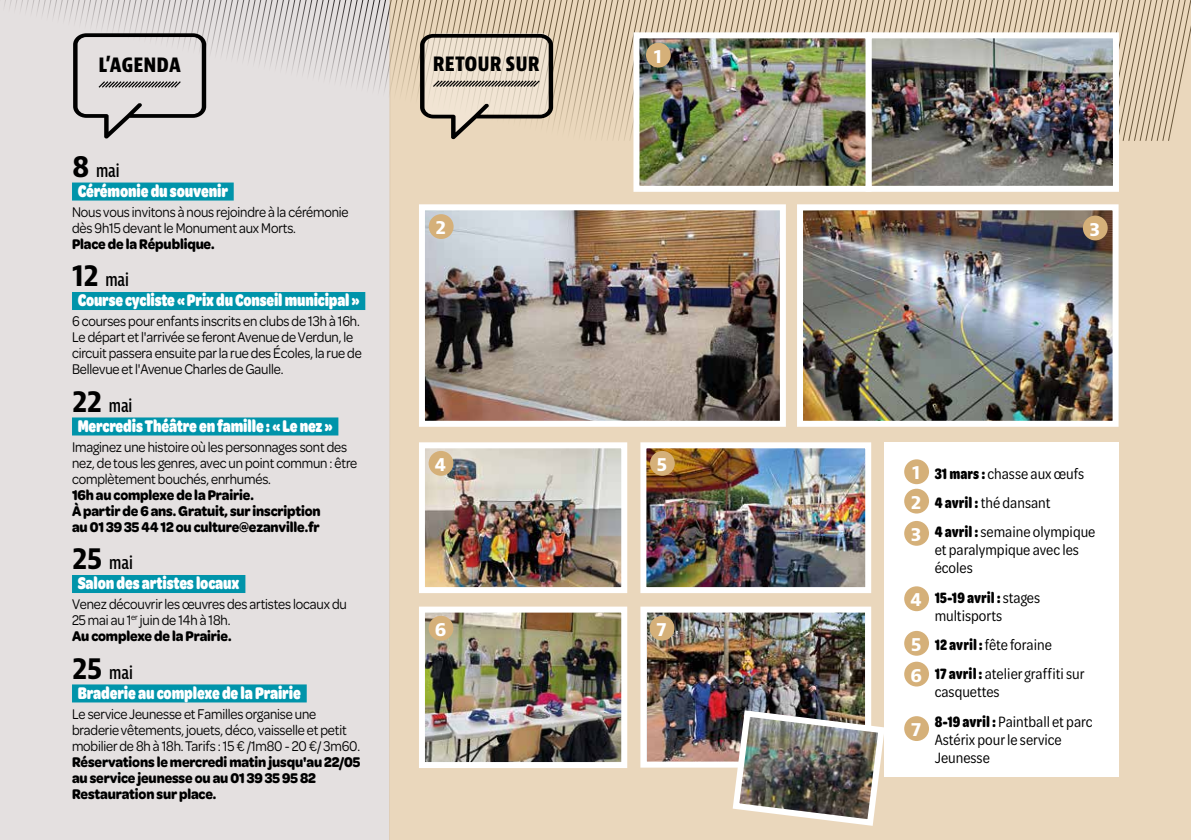
<style>
.page{position:relative;width:1191px;height:840px;background:#fff}
.page>*{position:absolute;margin:0;border:0;box-sizing:border-box;transform-origin:0 0}
.t1{font:700 condensed 21px "Bernina Sans";color:#000}
.t2{font:700 18.6px "Bernina Sans";color:#fff}
.t3{font:900 18px "Omnes Cond";letter-spacing:-.01em;color:#fff;scale:.9 1}
.t4{font:900 18px "Omnes Cond";letter-spacing:-.01em;color:#fff;scale:.89 1}
.t5{font:600 condensed 18px "Bernina Sans";letter-spacing:-.01em;color:#000;scale:.9 1}
.t6{font:16px/18px "Omnes Narrow";color:#000}
.t7{font:15px/16px "Omnes";letter-spacing:-.01em;color:#000;scale:.9 1}
.t8{font:700 15px/16px "Omnes";letter-spacing:-.01em;color:#000;scale:.9 1}
.s1{font-weight:700;font-stretch:normal;font-size:30px}
.s2{font-weight:700}
.s3{font-family:"Bernina Sans";font-weight:700;font-size:18.6px;color:#fff}
</style>
<div class="page">
<div style="left:0;top:141px;width:389px;height:698px;background:#e4e0e0"></div>
<div style="left:72px;top:182px;width:162px;height:18px;background:#0094aa"></div>
<div style="left:72px;top:292px;width:293px;height:18px;background:#0094aa"></div>
<div style="left:72px;top:417px;width:266px;height:18px;background:#0094aa"></div>
<div style="left:72px;top:574px;width:173px;height:18px;background:#0094aa"></div>
<div style="left:72px;top:684px;width:235px;height:18px;background:#0094aa"></div>
<div style="left:389px;top:141px;width:802px;height:698px;background:#ead7bc"></div>
<svg style="left:0;top:0;width:1191px;height:141px;background:#d5cabd"></svg>
<img style="left:804px;top:211px;width:307px;height:208px">
<div style="left:797px;top:204px;width:321px;height:222px;border:6px solid #fff"></div>
<img style="left:426px;top:449px;width:194px;height:136px">
<div style="left:419px;top:442px;width:208px;height:150px;border:6px solid #fff"></div>
<img style="left:647px;top:449px;width:217px;height:136px">
<div style="left:640px;top:442px;width:231px;height:150px;border:6px solid #fff"></div>
<img style="left:647px;top:613px;width:217px;height:147px">
<div style="left:640px;top:606px;width:231px;height:161px;border:6px solid #fff"></div>
<img style="left:729px;top:706px;width:159px;height:122px">
<img style="left:426px;top:613px;width:194px;height:147px">
<div style="left:419px;top:606px;width:208px;height:161px;border:6px solid #fff"></div>
<img style="left:426px;top:211px;width:353px;height:208px">
<div style="left:419px;top:204px;width:367px;height:222px;border:6px solid #fff"></div>
<img style="left:872px;top:39px;width:240px;height:146px">
<div style="left:865px;top:32px;width:254px;height:160px;border:6px solid #fff"></div>
<img style="left:640px;top:39px;width:224px;height:146px">
<div style="left:633px;top:32px;width:238px;height:160px;border:6px solid #fff"></div>
<div style="left:646px;top:43px;width:25px;height:24px;background:#d5b079;border-radius:50%"></div>
<div style="left:1082px;top:215px;width:25px;height:25px;background:#d5b079;border-radius:50%"></div>
<div style="left:429px;top:214px;width:24px;height:25px;background:#d5b079;border-radius:50%"></div>
<div style="left:884px;top:442px;width:234px;height:334px;background:#fff"></div>
<div style="left:904px;top:459px;width:25px;height:25px;background:#d5b079;border-radius:50%"></div>
<div style="left:904px;top:488px;width:25px;height:25px;background:#d5b079;border-radius:50%"></div>
<div style="left:904px;top:520px;width:25px;height:25px;background:#d5b079;border-radius:50%"></div>
<div style="left:904px;top:586px;width:25px;height:24px;background:#d5b079;border-radius:50%"></div>
<div style="left:904px;top:630px;width:25px;height:25px;background:#d5b079;border-radius:50%"></div>
<div style="left:904px;top:661px;width:25px;height:25px;background:#d5b079;border-radius:50%"></div>
<div style="left:904px;top:715px;width:25px;height:25px;background:#d5b079;border-radius:50%"></div>
<div style="left:428px;top:450px;width:25px;height:25px;background:#d5b079;border-radius:50%"></div>
<div style="left:650px;top:450px;width:25px;height:25px;background:#d5b079;border-radius:50%"></div>
<div style="left:649px;top:615px;width:25px;height:25px;background:#d5b079;border-radius:50%"></div>
<div style="left:428px;top:615px;width:25px;height:25px;background:#d5b079;border-radius:50%"></div>
<h1 class="t1" style="left:99px;top:51px;width:84px">L’AGENDA</h1>
<h1 class="t1" style="left:433px;top:51px;width:108px">RETOUR SUR</h1>
<p class="t2" style="left:654px;top:44px;width:10px">1</p>
<p class="t5" style="left:72px;top:159px;width:54px"><span class="s1">8</span> mai</p>
<p class="t3" style="left:78px;top:178px;width:169px">Cérémonie du souvenir</p>
<p class="t7" style="left:72px;top:203px;width:309px">Nous vous invitons à nous rejoindre à la cérémonie dès 9h15 devant le Monument aux Morts.</p>
<p class="t8" style="left:72px;top:235px;width:160px">Place de la République.</p>
<p class="t5" style="left:72px;top:269px;width:65px"><span class="s1">12</span> mai</p>
<p class="t4" style="left:78px;top:287px;width:318px">Course cycliste « Prix du Conseil municipal »</p>
<p class="t7" style="left:72px;top:312px;width:323px">6 courses pour enfants inscrits en clubs de 13h à 16h.<br>Le départ et l'arrivée se feront Avenue de Verdun, le circuit passera ensuite par la rue des Écoles, la rue de Bellevue et l'Avenue Charles de Gaulle.</p>
<p class="t5" style="left:72px;top:394px;width:69px"><span class="s1">22</span> mai</p>
<p class="t3" style="left:78px;top:413px;width:285px">Mercredis Théâtre en famille : « Le nez»</p>
<p class="t7" style="left:72px;top:437px;width:318px">Imaginez une histoire où les personnages sont des nez, de tous les genres, avec un point commun : être complètement bouchés, enrhumés.</p>
<p class="t8" style="left:72px;top:485px;width:278px">16h au complexe de la Prairie.<br>À partir de 6 ans. Gratuit, sur inscription au 01 39 35 44 12 ou culture@ezanville.fr</p>
<p class="t5" style="left:72px;top:551px;width:69px"><span class="s1">25</span> mai</p>
<p class="t3" style="left:78px;top:570px;width:181px">Salon des artistes locaux</p>
<p class="t7" style="left:72px;top:595px;width:307px">Venez découvrir les œuvres des artistes locaux du<br>25 mai au 1<sup>er</sup> juin de 14h à 18h.<br><span class="s2">Au complexe de la Prairie.</span></p>
<p class="t5" style="left:72px;top:661px;width:69px"><span class="s1">25</span> mai</p>
<p class="t3" style="left:78px;top:679px;width:249px">Braderie au complexe de la Prairie</p>
<p class="t7" style="left:72px;top:704px;width:322px">Le service Jeunesse et Familles organise une braderie vêtements, jouets, déco, vaisselle et petit mobilier de 8h à 18h. Tarifs : 15 € /1m80 - 20 €/ 3m60.</p>
<p class="t8" style="left:72px;top:752px;width:322px">Réservations le mercredi matin jusqu'au 22/05 au service jeunesse ou au 01 39 35 95 82<br>Restauration sur place.</p>
<p class="t2" style="left:435px;top:215px;width:12px">2</p>
<p class="t2" style="left:1089px;top:216px;width:12px">3</p>
<p class="t2" style="left:434px;top:452px;width:13px">4</p>
<p class="t2" style="left:656px;top:452px;width:12px">5</p>
<p class="t2" style="left:434px;top:616px;width:14px">6</p>
<p class="t2" style="left:656px;top:616px;width:12px">7</p>
<p class="t6" style="left:911px;top:457px;width:186px;line-height:29.4px"><span class="s3">1</span> <span class="s2">31mars :</span> chasse aux œufs<br><span class="s3">2</span> <span class="s2">4 avril :</span> thé dansant<br><span class="s3">3</span> <span class="s2">4 avril :</span> semaine olympique</p>
<p class="t6" style="left:934px;top:540px;width:146px">et paralympique avec les écoles</p>
<p class="t6" style="left:934px;top:587px;width:107px;text-indent:-24px"><span class="s3">4</span> <span class="s2">15-19 avril :</span> stages multisports</p>
<p class="t6" style="left:910px;top:629px;width:176px;line-height:29.4px"><span class="s3">5</span> <span class="s2">12 avril :</span> fête foraine<br><span class="s3">6</span> <span class="s2">17 avril :</span> atelier graffiti sur</p>
<p class="t6" style="left:934px;top:682px;width:66px">casquettes</p>
<p class="t2" style="left:911px;top:716px;width:12px">7</p>
<p class="t6" style="left:934px;top:711px;width:159px"><span class="s2">8-19 avril :</span> Paintball et parc<br>Astérix pour le service<br>Jeunesse</p>
</div>
